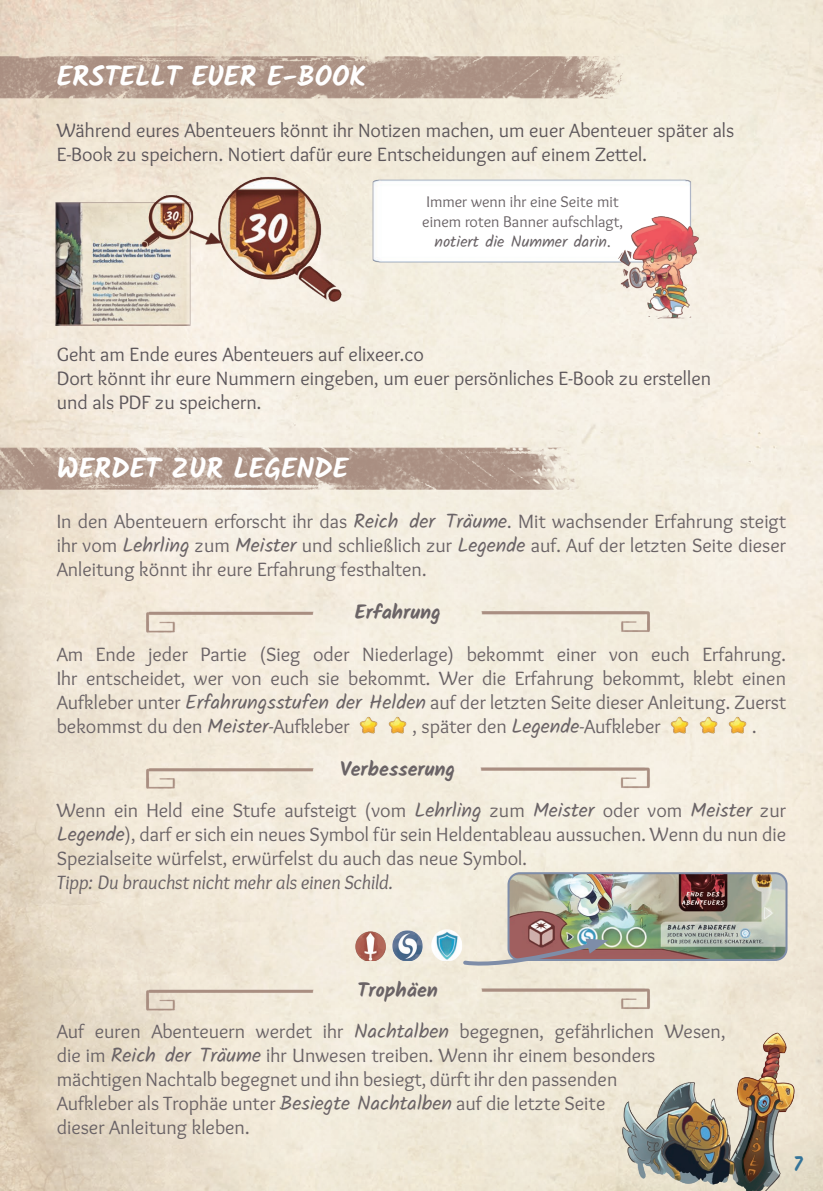
<style>
.page{position:relative;width:823px;height:1191px;background:#fff}
.page>*{position:absolute;margin:0;border:0;box-sizing:border-box;transform-origin:0 0}
.t1{font:700 28px "Kalam";color:#fff}
.t2{font:20px/24px "Overlock";color:#6a6366;text-align:justify}
.t3{font:20px/24px "Overlock";color:#5c565a}
.t4{font:italic 20px "Overlock";color:#6a6366}
.t5{font:700 20px "Kalam";color:#6a6366}
.t6{font:700 20px "Kalam";color:#347499}
.t7{font:16px/20px "Overlock";color:#6a6366}
.t8{font:16px "Kalam";color:#6a6366}
.s1{font-family:"Overlock"}
.s2{font-family:"Kalam"}
</style>
<div class="page">
<img style="left:0;top:0;width:822px;height:1191px">
<img style="left:354px;top:712px;width:58px;height:27px">
<img style="left:665px;top:712px;width:86px;height:27px">
<img style="left:508px;top:873px;width:278px;height:87px">
<div style="left:507px;top:872px;width:280px;height:89px;border:2px solid #7e8da9;border-radius:11px"></div>
<img style="left:355px;top:931px;width:30px;height:30px">
<img style="left:392px;top:930px;width:30px;height:31px">
<img style="left:431px;top:929px;width:30px;height:32px">
<svg style="left:460px;top:938px;width:148px;height:30px;background:#bbaaa6"></svg>
<img style="left:588px;top:1018px;width:219px;height:173px">
<img style="left:0;top:448px;width:584px;height:41px">
<img style="left:127px;top:598px;width:331px;height:37px">
<img style="left:458px;top:598px;width:214px;height:37px">
<img style="left:127px;top:976px;width:331px;height:35px">
<img style="left:458px;top:976px;width:214px;height:35px">
<img style="left:51px;top:171px;width:734px;height:163px">
<img style="left:617px;top:217px;width:81px;height:104px">
<img style="left:0;top:56px;width:629px;height:42px">
<img style="left:127px;top:755px;width:331px;height:35px">
<img style="left:458px;top:754px;width:214px;height:36px">
<h1 class="t1" style="left:57px;top:60px;width:311px">ERSTELLT EUER E-BOOK</h1>
<p class="t3" style="left:57px;top:119px;width:678px">Während eures Abenteuers könnt ihr Notizen machen, um euer Abenteuer später als<br>E-Book zu speichern. Notiert dafür eure Entscheidungen auf einem Zettel.</p>
<p class="t7" style="left:422px;top:191px;width:202px">Immer wenn ihr eine Seite mit einem roten Banner aufschlagt,</p>
<p class="t8" style="left:434px;top:230px;width:178px">notiert die Nummer darin<span class="s1">.</span></p>
<p class="t3" style="left:57px;top:343px;width:655px">Geht am Ende eures Abenteuers auf elixeer.co<br>Dort könnt ihr eure Nummern eingeben, um euer persönliches E-Book zu erstellen und als PDF zu speichern.</p>
<h1 class="t1" style="left:57px;top:452px;width:293px">WERDET ZUR LEGENDE</h1>
<p class="t2" style="left:57px;top:510px;width:730px">In den Abenteuern erforscht ihr das <span class="s2">Reich der Träume</span>. Mit wachsender Erfahrung steigt ihr vom <span class="s2">Lehrling</span> zum <span class="s2">Meister</span> und schließlich zur <span class="s2">Legende</span> auf. Auf der letzten Seite dieser Anleitung könnt ihr eure Erfahrung festhalten.</p>
<p class="t5" style="left:354px;top:600px;width:88px">Erfahrung</p>
<p class="t2" style="left:57px;top:642px;width:730px">Am Ende jeder Partie (Sieg oder Niederlage) bekommt einer von euch Erfahrung.<br>Ihr entscheidet, wer von euch sie bekommt. Wer die Erfahrung bekommt, klebt einen Aufkleber unter <span class="s2">Erfahrungsstufen der Helden</span> auf der letzten Seite dieser Anleitung. Zuerst bekommst du den <span class="s2">Meister</span>-Aufkleber</p>
<p class="t2" style="left:412px;top:714px;width:250px">, später den <span class="s2">Legende</span>-Aufkleber</p>
<p class="t2" style="left:751px;top:714px;width:6px">.</p>
<p class="t5" style="left:340px;top:757px;width:116px">Verbesserung</p>
<p class="t2" style="left:57px;top:798px;width:730px">Wenn ein Held eine Stufe aufsteigt (vom <span class="s2">Lehrling</span> zum <span class="s2">Meister</span> oder vom <span class="s2">Meister</span> zur <span class="s2">Legende</span>), darf er sich ein neues Symbol für sein Heldentableau aussuchen. Wenn du nun die Spezialseite würfelst, erwürfelst du auch das neue Symbol.</p>
<p class="t4" style="left:57px;top:871px;width:337px">Tipp: Du brauchst nicht mehr als einen Schild.</p>
<p class="t5" style="left:357px;top:978px;width:82px">Trophäen</p>
<p class="t2" style="left:57px;top:1019px;width:670px;text-align:left">Auf euren Abenteuern werdet ihr <span class="s2">Nachtalben</span> begegnen, gefährlichen Wesen, die im <span class="s2">Reich der Träume</span> ihr Unwesen treiben. Wenn ihr einem besonders mächtigen Nachtalb begegnet und ihn besiegt, dürft ihr den passenden<br>Aufkleber als Trophäe unter <span class="s2">Besiegte Nachtalben</span> auf die letzte Seite<br>dieser Anleitung kleben.</p>
<p class="t6" style="left:792px;top:1152px;width:11px">7</p>
</div>
